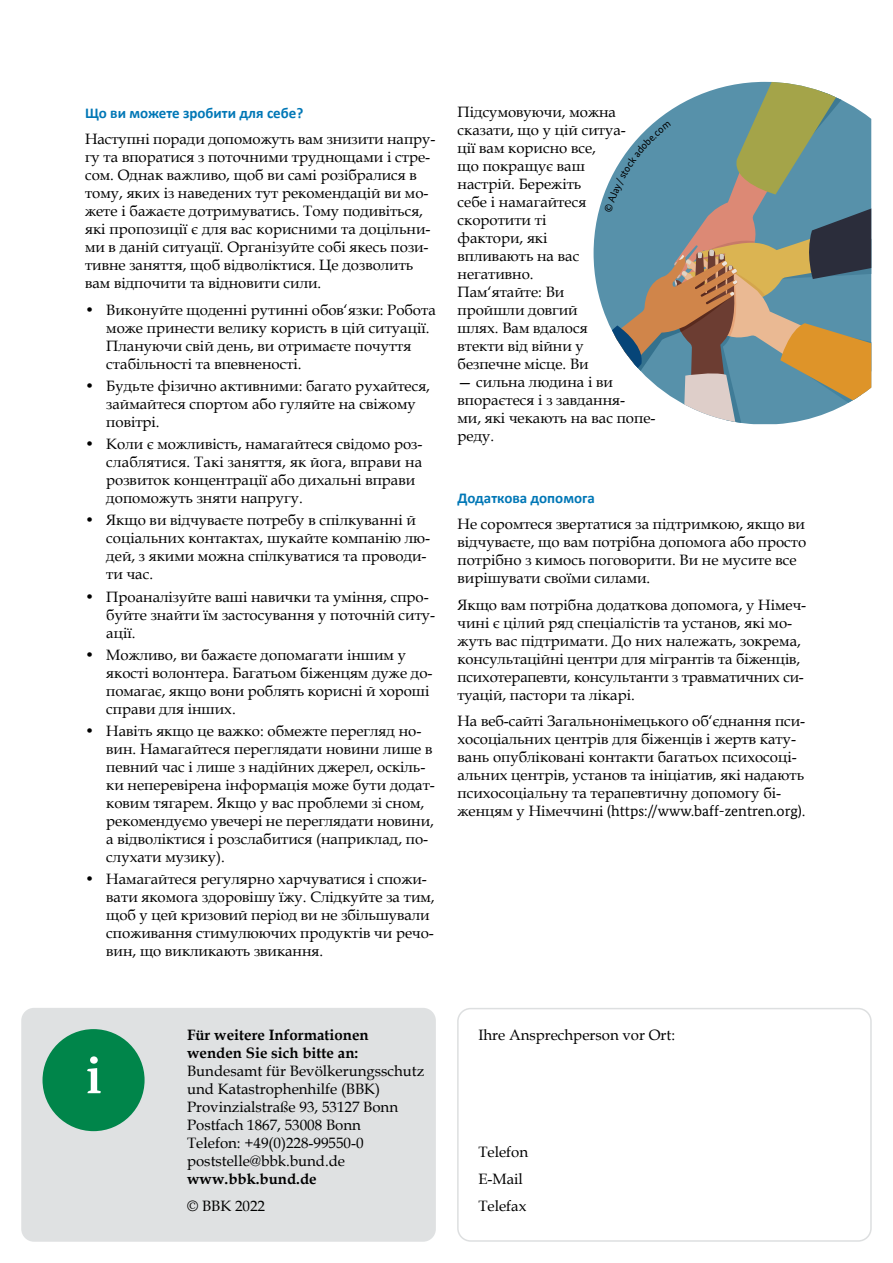
<style>
.page{position:relative;width:893px;height:1263px;background:#fff}
.page>*{position:absolute;margin:0;border:0;box-sizing:border-box;transform-origin:0 0}
.t1{font:700 51px "Bundes Serif";color:#fff}
.Fließtext{font:15px/18px "Book Antiqua";color:#000}
.Aufzählng{font:15px/18px "Book Antiqua";color:#000}
.t2{font:700 15px/18px "Book Antiqua";color:#000}
.Subhead{font:700 15px "Calibri";color:#0077b6}
.s1{font-family:"Bundes Serif"}
</style>
<div class="page">
<div style="left:21px;top:1008px;width:415px;height:234px;background:#dfe1e2;border-radius:13px"></div>
<div style="left:43px;top:1029px;width:102px;height:102px;background:#00854a;border-radius:50%"></div>
<div style="left:457px;top:1008px;width:415px;height:234px;border:2px solid #dddfe0;border-radius:13px"></div>
<svg style="left:594px;top:82px;width:277px;height:342px"></svg>
<p class="Subhead" style="left:85px;top:102px;width:220px">Що ви можете зробити для себе?</p>
<p class="Fließtext" style="left:85px;top:130px;width:352px">Наступні поради допоможуть вам знизити напру&shy;гу та впоратися з поточними труднощами і стре&shy;сом. Однак важливо, щоб ви самі розібралися в тому, яких із наведених тут рекомендацій ви мо&shy;жете і бажаєте дотримуватись. Тому подивіться, які пропозиції є для вас корисними та доцільни&shy;ми в даній ситуації. Організуйте собі якесь пози&shy;тивне заняття, щоб відволіктися. Це дозволить вам відпочити та відновити сили.</p>
<p class="Aufzählng" style="left:106px;top:300px;width:331px;text-indent:-21px">• Виконуйте щоденні рутинні обов‘язки: Робота може принести велику користь в цій ситуації.<br>Плануючи свій день, ви отримаєте почуття стабільності та впевненості.</p>
<p class="Aufzählng" style="left:106px;top:376px;width:325px;text-indent:-21px">• Будьте фізично активними: багато рухайтеся, займайтеся спортом або гуляйте на свіжому повітрі.</p>
<p class="Aufzählng" style="left:106px;top:435px;width:318px;text-indent:-21px">• Коли є можливість, намагайтеся свідомо роз&shy;слаблятися. Такі заняття, як йога, вправи на розвиток концентрації або дихальні вправи допоможуть зняти напругу.</p>
<p class="Aufzählng" style="left:106px;top:511px;width:325px;text-indent:-21px">• Якщо ви відчуваєте потребу в спілкуванні й соціальних контактах, шукайте компанію лю&shy;дей, з якими можна спілкуватися та проводи&shy;ти час.</p>
<p class="Aufzählng" style="left:106px;top:587px;width:330px;text-indent:-21px">• Проаналізуйте ваші навички та уміння, спро&shy;буйте знайти їм застосування у поточній ситу&shy;ації.</p>
<p class="Aufzählng" style="left:106px;top:645px;width:328px;text-indent:-21px">• Можливо, ви бажаєте допомагати іншим у якості волонтера. Багатьом біженцям дуже до&shy;помагає, якщо вони роблять корисні й хороші справи для інших.</p>
<p class="Aufzählng" style="left:106px;top:722px;width:330px;text-indent:-21px">• Навіть якщо це важко: обмежте перегляд но&shy;вин. Намагайтеся переглядати новини лише в певний час і лише з надійних джерел, оскіль&shy;ки неперевірена інформація може бути додат&shy;ковим тягарем. Якщо у вас проблеми зі сном, рекомендуємо увечері не переглядати новини, а відволіктися і розслабитися (наприклад, по&shy;слухати музику).</p>
<p class="Aufzählng" style="left:106px;top:870px;width:330px;text-indent:-21px">• Намагайтеся регулярно харчуватися і спожи&shy;вати якомога здоровішу їжу. Слідкуйте за тим, щоб у цей кризовий період ви не збільшували споживання стимулюючих продуктів чи речо&shy;вин, що викликають звикання.</p>
<p class="Fließtext" style="left:458px;top:103px;width:170px">Підсумовуючи, можна сказати, що у цій ситуа&shy;ції вам корисно все,<br>що покращує ваш настрій. Бережіть<br>себе і намагайтеся скоротити ті<br>фактори, які впливають на вас негативно.<br>Пам‘ятайте: Ви пройшли довгий<br>шлях. Вам вдалося втекти від війни у безпечне місце. Ви</p>
<p class="Fließtext" style="left:458px;top:373px;width:199px">— сильна людина і ви впораєтеся і з завдання-<br>ми, які чекають на вас попе&shy;реду.</p>
<p class="Subhead" style="left:458px;top:487px;width:139px">Додаткова допомога</p>
<p class="Fließtext" style="left:458px;top:515px;width:350px">Не соромтеся звертатися за підтримкою, якщо ви відчуваєте, що вам потрібна допомога або просто потрібно з кимось поговорити. Ви не мусите все вирішувати своїми силами.</p>
<p class="Fließtext" style="left:458px;top:595px;width:350px">Якщо вам потрібна додаткова допомога, у Німеч&shy;чині є цілий ряд спеціалістів та установ, які мо&shy;жуть вас підтримати. До них належать, зокрема, консультаційні центри для мігрантів та біженців, психотерапевти, консультанти з травматичних си&shy;туацій, пастори та лікарі.</p>
<p class="Fließtext" style="left:458px;top:712px;width:350px">На веб-сайті Загальнонімецького об‘єднання пси&shy;хосоціальних центрів для біженців і жертв кату&shy;вань опубліковані контакти багатьох психосоці&shy;альних центрів, установ та ініціатив, які надають психосоціальну та терапевтичну допомогу бі&shy;женцям у Німеччині <span class="s1">(https://www.baff-zentren.org)</span>.</p>
<h1 class="t1" style="left:86px;top:1044px;width:17px">i</h1>
<p class="t2" style="left:187px;top:1026px;width:183px">Für weitere Informationen wenden Sie sich bitte an:</p>
<p class="Fließtext" style="left:187px;top:1061px;width:239px">Bundesamt für Bevölkerungsschutz und Katastrophenhilfe (BBK)<br>Provinzialstraße 93, 53127 Bonn<br>Postfach 1867, 53008 Bonn<br>Telefon: +49(0)228-99550-0 poststelle@bbk.bund.de</p>
<p class="t2" style="left:187px;top:1170px;width:131px">www.bbk.bund.de</p>
<p class="Fließtext" style="left:187px;top:1196px;width:79px">© BBK 2022</p>
<p class="Fließtext" style="left:478px;top:1025px;width:198px">Ihre Ansprechperson vor Ort:</p>
<p class="Fließtext" style="left:478px;top:1139px;width:51px;line-height:26.5px">Telefon<br>E-Mail<br>Telefax</p>
</div>
